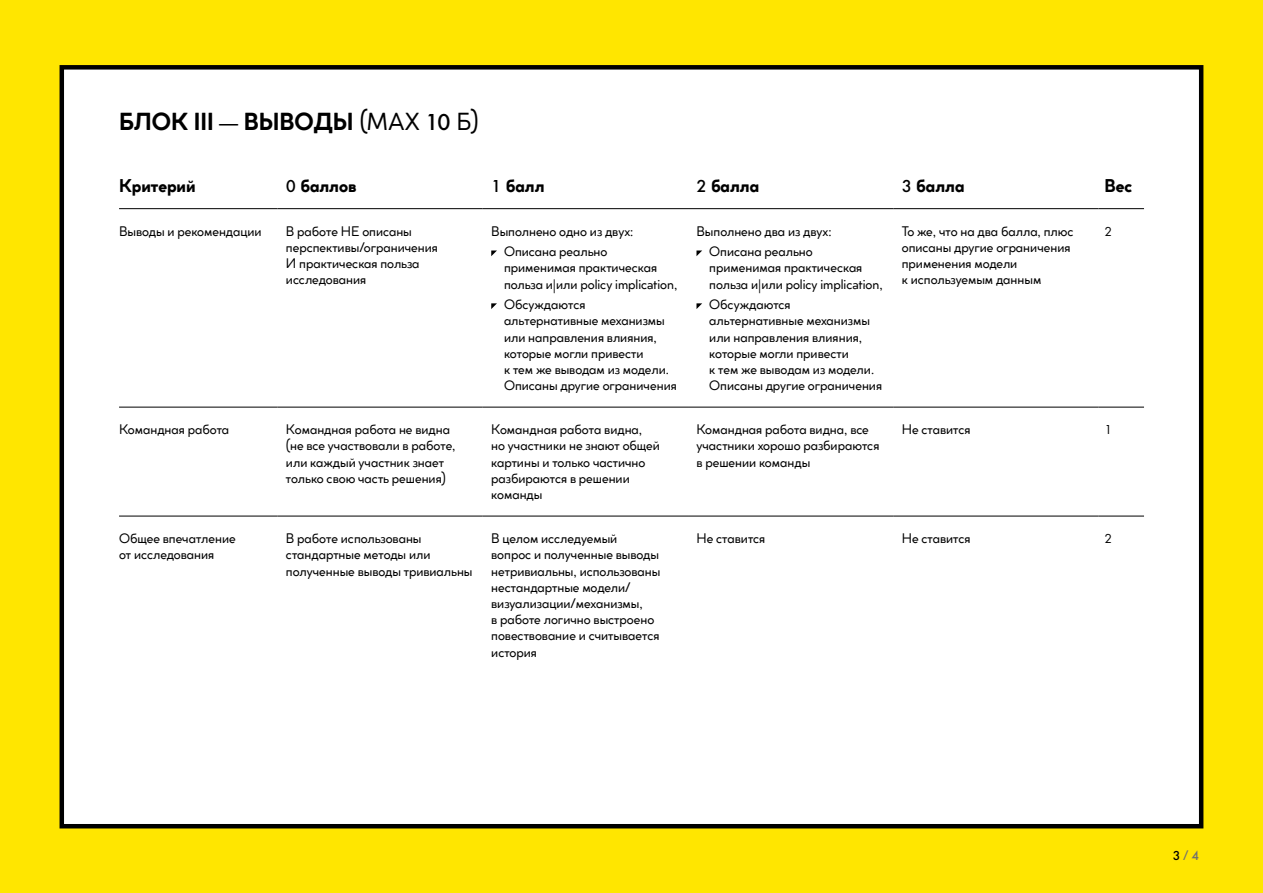
<style>
.page{position:relative;width:1263px;height:893px;background:#ffe600}
.page>*{position:absolute;margin:0;border:0;box-sizing:border-box;transform-origin:0 0}
.t1{font:700 24px "Cocogoose Classic Trial";color:#000}
.t2{font:700 18px "Cocogoose Classic Trial";color:#000}
.t3{font:13.5px/16.2px "Cocogoose Classic Trial";color:#000}
.t4{font:500 13.5px "Futura New";color:#000}
.t5{font:13.5px "Futura New";color:#000}
.s1{font-weight:400}
.s2{font-family:"Futura New";font-weight:500}
.s3{font-family:"Cocogoose Classic Trial";font-weight:400;color:#706f6f}
.s4{color:#706f6f}
</style>
<div class="page">
<div style="left:62px;top:67px;width:1139px;height:759px;background:#fff"></div>
<div style="left:60px;top:65px;width:1143px;height:763px;border:4px solid #000"></div>
<hr style="left:119px;top:208px;width:158px;height:1px;background:#000">
<hr style="left:277px;top:208px;width:206px;height:1px;background:#000">
<hr style="left:483px;top:208px;width:205px;height:1px;background:#000">
<hr style="left:688px;top:208px;width:205px;height:1px;background:#000">
<hr style="left:893px;top:208px;width:205px;height:1px;background:#000">
<hr style="left:1098px;top:208px;width:46px;height:1px;background:#000">
<hr style="left:119px;top:407px;width:158px;height:1px;background:#000">
<hr style="left:277px;top:407px;width:206px;height:1px;background:#000">
<hr style="left:483px;top:407px;width:205px;height:1px;background:#000">
<hr style="left:688px;top:407px;width:205px;height:1px;background:#000">
<hr style="left:893px;top:407px;width:205px;height:1px;background:#000">
<hr style="left:1098px;top:407px;width:46px;height:1px;background:#000">
<hr style="left:119px;top:516px;width:158px;height:1px;background:#000">
<hr style="left:277px;top:516px;width:206px;height:1px;background:#000">
<hr style="left:483px;top:516px;width:205px;height:1px;background:#000">
<hr style="left:688px;top:516px;width:205px;height:1px;background:#000">
<hr style="left:893px;top:516px;width:205px;height:1px;background:#000">
<hr style="left:1098px;top:516px;width:46px;height:1px;background:#000">
<svg style="left:491px;top:250px;width:6px;height:6px"></svg>
<svg style="left:491px;top:303px;width:6px;height:6px"></svg>
<svg style="left:696px;top:250px;width:6px;height:6px"></svg>
<svg style="left:696px;top:303px;width:6px;height:6px"></svg>
<h1 class="t1" style="left:119px;top:103px;width:361px">БЛОК III — ВЫВОДЫ <span class="s1">(МАХ</span> <span class="s2">10</span> <span class="s1">Б)</span></h1>
<h2 class="t2" style="left:119px;top:172px;width:78px">Критерий</h2>
<h2 class="t2" style="left:286px;top:172px;width:72px"><span class="s2">0</span> баллов</h2>
<h2 class="t2" style="left:491px;top:172px;width:55px"><span class="s2">1</span> балл</h2>
<h2 class="t2" style="left:696px;top:172px;width:64px"><span class="s2">2</span> балла</h2>
<h2 class="t2" style="left:902px;top:172px;width:64px"><span class="s2">3</span> балла</h2>
<h2 class="t2" style="left:1104px;top:172px;width:29px">Вес</h2>
<p class="t3" style="left:119px;top:222px;width:144px">Выводы и рекомендации</p>
<p class="t3" style="left:286px;top:222px;width:153px">В работе НЕ описаны перспективы/ограничения<br>И практическая польза исследования</p>
<p class="t3" style="left:504px;top:220px;width:131px;line-height:20.4px;text-indent:-13px">Выполнено одно из двух:<br>Описана реально</p>
<p class="t3" style="left:696px;top:220px;width:136px;line-height:20.4px;text-align:center">Выполнено два из двух:<br>Описана реально</p>
<p class="t3" style="left:709px;top:259px;width:175px">применимая практическая польза и|или policy implication,</p>
<p class="t3" style="left:709px;top:296px;width:174px">Обсуждаются альтернативные механизмы или направления влияния, которые могли привести<br>к тем же выводам из модели.<br>Описаны другие ограничения</p>
<p class="t3" style="left:902px;top:222px;width:173px">То же, что на два балла, плюс описаны другие ограничения применения модели<br>к используемым данным</p>
<p class="t5" style="left:1104px;top:223px;width:9px">2</p>
<p class="t3" style="left:504px;top:259px;width:175px">применимая практическая польза и|или policy implication,</p>
<p class="t3" style="left:504px;top:296px;width:174px">Обсуждаются альтернативные механизмы или направления влияния, которые могли привести<br>к тем же выводам из модели.<br>Описаны другие ограничения</p>
<p class="t3" style="left:119px;top:421px;width:112px">Командная работа</p>
<p class="t3" style="left:286px;top:421px;width:171px">Командная работа не видна (не все участвовали в работе, или каждый участник знает только свою часть решения)</p>
<p class="t3" style="left:491px;top:421px;width:170px">Командная работа видна,<br>но участники не знают общей картины и только частично разбираются в решении команды</p>
<p class="t3" style="left:696px;top:421px;width:184px">Командная работа видна, все участники хорошо разбираются в решении команды</p>
<p class="t3" style="left:902px;top:421px;width:70px">Не ставится</p>
<p class="t5" style="left:1104px;top:421px;width:9px">1</p>
<p class="t3" style="left:119px;top:530px;width:118px">Общее впечатление от исследования</p>
<p class="t3" style="left:286px;top:530px;width:188px">В работе использованы стандартные методы или полученные выводы тривиальны</p>
<p class="t3" style="left:491px;top:530px;width:171px">В целом исследуемый вопрос и полученные выводы нетривиальны, использованы нестандартные модели/ визуализации/механизмы,<br>в работе логично выстроено повествование и считывается история</p>
<p class="t3" style="left:696px;top:530px;width:70px">Не ставится</p>
<p class="t3" style="left:902px;top:530px;width:70px">Не ставится</p>
<p class="t5" style="left:1104px;top:530px;width:9px">2</p>
<p class="t4" style="left:1173px;top:847px;width:28px">3 <span class="s3">/</span> <span class="s4">4</span></p>
</div>
